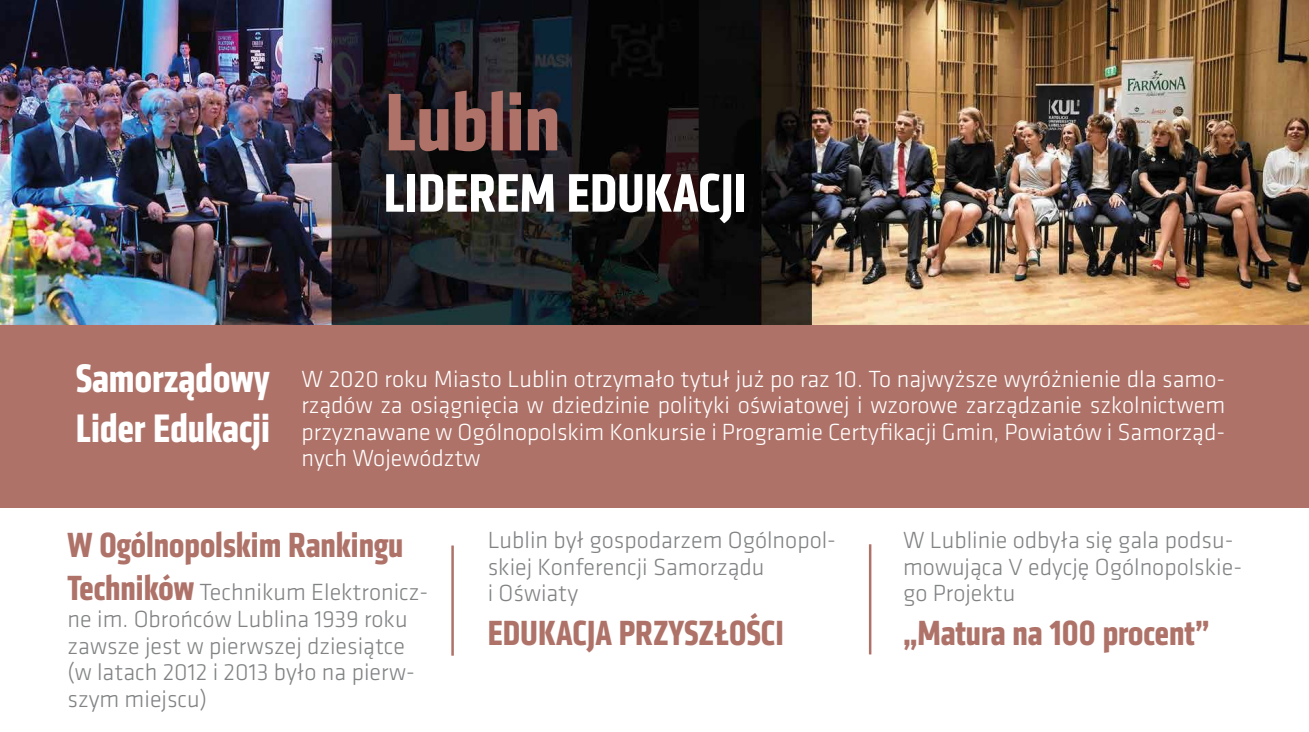
<style>
.page{position:relative;width:1309px;height:732px;background:#fff}
.page>*{position:absolute;margin:0;border:0;box-sizing:border-box;transform-origin:0 0}
.t1{font:700 84.75px "Klavika Condensed";color:#ae7268}
.t2{font:700 56.25px "Klavika Condensed";color:#fff}
.t3{font:700 41.25px/49.5px "Klavika Condensed";color:#fff}
.t4{font:700 36.25px "Klavika Condensed";color:#ae7268}
.t5{font:300 24.25px/26.5px "Klavika";color:#808284}
.t6{font:300 24.25px/26.5px "Klavika";color:#fff;text-align:justify}
.s1{font-family:"Klavika Condensed";font-weight:700;font-size:36.25px;color:#ae7268}
</style>
<div class="page">
<div style="left:0;top:329px;width:1309px;height:179px;background:#ae7268"></div>
<img style="left:0;top:0;width:1309px;height:325px">
<div style="left:0;top:325px;width:1309px;height:7px;background:#ae7268"></div>
<hr style="left:451px;top:545px;width:3px;height:110px;background:#ae7268">
<hr style="left:869px;top:544px;width:2px;height:110px;background:#ae7268">
<h1 class="t1" style="left:385px;top:67px;width:177px">Lublin</h1>
<h2 class="t2" style="left:384px;top:156px;width:365px">LIDEREM EDUKACJI</h2>
<h3 class="t3" style="left:76px;top:353px;width:196px">Samorządowy<br>Lider Edukacji</h3>
<p class="t6" style="left:301px;top:365px;width:925px">W 2020 roku Miasto Lublin otrzymało tytuł już po raz 10. To najwyższe wyróżnienie dla samo&shy;rządów za osiągnięcia w dziedzinie polityki oświatowej i wzorowe zarządzanie szkolnictwem przyznawane w Ogólnopolskim Konkursie i Programie Certyfikacji Gmin, Powiatów i Samorząd&shy;nych Województw</p>
<h3 class="t4" style="left:68px;top:521px;width:337px">W Ogólnopolskim Rankingu</h3>
<p class="t5" style="left:68px;top:578px;width:362px"><span class="s1">Techników</span> Technikum Elektronicz&shy;ne im. Obrońców Lublina 1939 roku zawsze jest w pierwszej dziesiątce (w latach 2012 i 2013 było na pierw&shy;szym miejscu)</p>
<p class="t5" style="left:488px;top:526px;width:350px">Lublin był gospodarzem Ogólnopol&shy;skiej Konferencji Samorządu<br>i Oświaty</p>
<h3 class="t4" style="left:488px;top:609px;width:298px">EDUKACJA PRZYSZŁOŚCI</h3>
<p class="t5" style="left:903px;top:526px;width:340px">W Lublinie odbyła się gala podsu&shy;mowująca V edycję Ogólnopolskie&shy;go Projektu</p>
<h3 class="t4" style="left:903px;top:609px;width:308px">„Matura na 100 procent”</h3>
</div>
